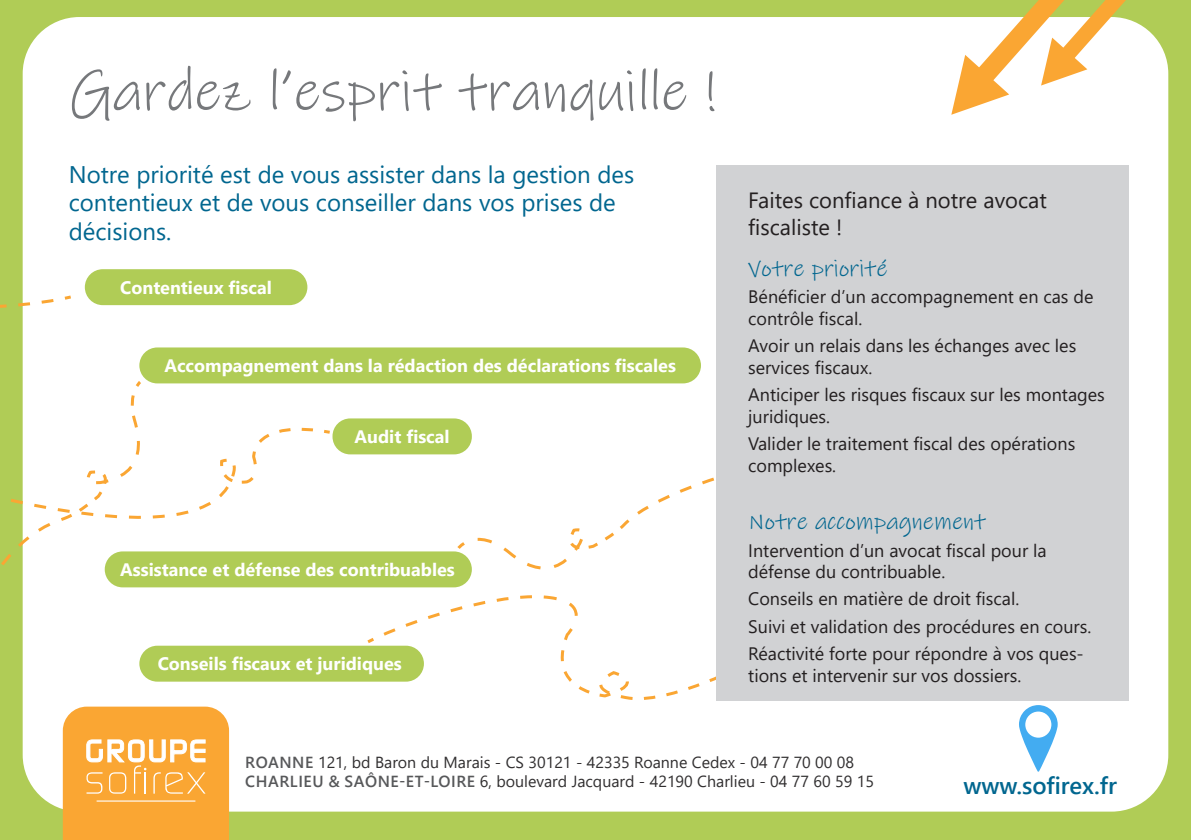
<style>
.page{position:relative;width:1191px;height:840px;background:#fff}
.page>*{position:absolute;margin:0;border:0;box-sizing:border-box;transform-origin:0 0}
.t1{font:58px "Ink Free";color:#76787b}
.t2{font:24px/28.8px "Segoe UI";color:#01668f}
.t3{font:24px "Ink Free";color:#01668f}
.t4{font:600 23.8px "Segoe UI";color:#01668f}
.t5{font:22px/26.4px "Segoe UI";color:#231f20}
.t6{font:18px/21.6px "Segoe UI";color:#231f20}
.t7{font:700 18px "Segoe UI";color:#fff}
.t8{font:16px "Segoe UI";color:#312f30}
.s1{font-weight:600;color:#57585a}
</style>
<div class="page">
<div style="left:0;top:0;width:1191px;height:839px;background:#b0cc56"></div>
<div style="left:23px;top:17px;width:1145px;height:794px;background:#fff;border-radius:57px"></div>
<svg style="left:364px;top:595px;width:455px;height:106px"></svg>
<svg style="left:951px;top:0;width:175px;height:115px"></svg>
<div style="left:139px;top:347px;width:562px;height:36px;background:#b0cc56;border-radius:18px"></div>
<div style="left:332px;top:418px;width:140px;height:36px;background:#b0cc56;border-radius:18px"></div>
<div style="left:85px;top:269px;width:222px;height:36px;background:#b0cc56;border-radius:18px"></div>
<div style="left:105px;top:551px;width:367px;height:36px;background:#b0cc56;border-radius:18px"></div>
<svg style="left:0;top:174px;width:71px;height:137px"></svg>
<svg style="left:1px;top:379px;width:332px;height:204px"></svg>
<svg style="left:526px;top:561px;width:41px;height:9px"></svg>
<svg style="left:455px;top:431px;width:260px;height:130px"></svg>
<div style="left:139px;top:645px;width:285px;height:36px;background:#b0cc56;border-radius:18px"></div>
<svg style="left:63px;top:706px;width:166px;height:133px;background:#faae47"></svg>
<hr style="left:97px;top:800px;width:98px;height:1px;background:#fff">
<div style="left:716px;top:165px;width:412px;height:534px;background:#d1d2d4"></div>
<svg style="left:1019px;top:705px;width:38px;height:66px"></svg>
<p class="t1" style="left:70px;top:50px;width:647px">Gardez l’esprit tranquille !</p>
<p class="t2" style="left:69px;top:157px;width:567px">Notre priorité est de vous assister dans la gestion des contentieux et de vous conseiller dans vos prises de décisions.</p>
<p class="t7" style="left:120px;top:270px;width:153px">Contentieux fiscal</p>
<p class="t7" style="left:164px;top:348px;width:513px">Accompagnement dans la rédaction des déclarations fiscales</p>
<p class="t7" style="left:354px;top:419px;width:97px">Audit fiscal</p>
<p class="t7" style="left:120px;top:552px;width:336px">Assistance et défense des contribuables</p>
<p class="t7" style="left:158px;top:646px;width:245px">Conseils fiscaux et juridiques</p>
<p class="t5" style="left:748px;top:185px;width:300px">Faites confiance à notre avocat fiscaliste !</p>
<p class="t3" style="left:748px;top:251px;width:141px">Votre priorité</p>
<p class="t6" style="left:748px;top:284px;width:347px">Bénéficier d’un accompagnement en cas de contrôle fiscal.</p>
<p class="t6" style="left:748px;top:333px;width:329px">Avoir un relais dans les échanges avec les services fiscaux.</p>
<p class="t6" style="left:748px;top:382px;width:358px">Anticiper les risques fiscaux sur les montages juridiques.</p>
<p class="t6" style="left:748px;top:431px;width:328px">Valider le traitement fiscal des opérations complexes.</p>
<p class="t3" style="left:748px;top:504px;width:239px">Notre accompagnement</p>
<p class="t6" style="left:748px;top:537px;width:300px">Intervention d’un avocat fiscal pour la défense du contribuable.</p>
<p class="t6" style="left:748px;top:586px;width:272px">Conseils en matière de droit fiscal.</p>
<p class="t6" style="left:748px;top:613px;width:344px">Suivi et validation des procédures en cours.</p>
<p class="t6" style="left:748px;top:641px;width:337px">Réactivité forte pour répondre à vos ques&shy;tions et intervenir sur vos dossiers.</p>
<p class="t8" style="left:245px;top:746px;width:610px"><span class="s1">ROANNE</span> 121, bd Baron du Marais - CS 30121 - 42335 Roanne Cedex - 04 77 70 00 08</p>
<p class="t8" style="left:245px;top:765px;width:630px"><span class="s1">CHARLIEU &amp; SAÔNE-ET-LOIRE</span> 6, boulevard Jacquard - 42190 Charlieu - 04 77 60 59 15</p>
<p class="t4" style="left:963px;top:762px;width:155px">www.sofirex.fr</p>
</div>
